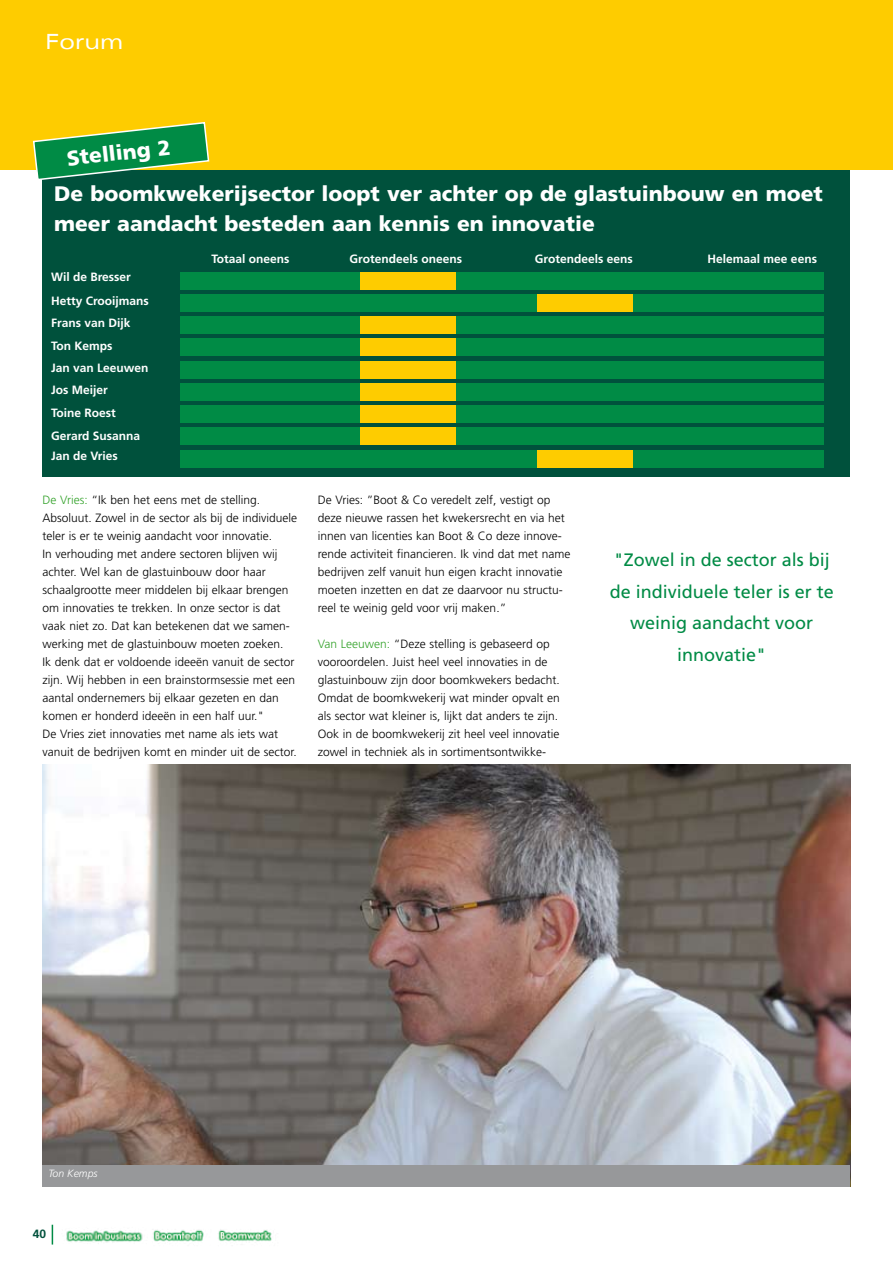
<style>
.page{position:relative;width:893px;height:1263px;background:#fff}
.page>*{position:absolute;margin:0;border:0;box-sizing:border-box;transform-origin:0 0}
.t1{font:900 21px/30px "Frutiger";color:#fff}
.t2{font:expanded 21px "Univers";color:#fff}
.t3{font:18px/31.5px "Frutiger";color:#008b45;text-align:center}
.t4{font:300 12px/18px "Frutiger";color:#000}
.t5{font:700 12px/22.5px "Frutiger";color:#fff}
.t6{font:700 12px "Frutiger";color:#00513c}
.t7{font:italic 300 10.5px "Frutiger";color:#fff}
.s1{color:#35a32c}
</style>
<div class="page">
<svg style="left:52px;top:1225px;width:1px;height:19px"></svg>
<img style="left:66px;top:1230px;width:77px;height:13px">
<img style="left:153px;top:1230px;width:51px;height:12px">
<img style="left:218px;top:1229px;width:54px;height:12px">
<div style="left:0;top:0;width:893px;height:170px;background:#fecc00"></div>
<div style="left:43px;top:170px;width:807px;height:307px;background:#00513c"></div>
<div style="left:181px;top:272px;width:643px;height:17px;background:#008b45"></div>
<div style="left:181px;top:294px;width:643px;height:17px;background:#008b45"></div>
<div style="left:181px;top:317px;width:643px;height:17px;background:#008b45"></div>
<div style="left:181px;top:339px;width:643px;height:17px;background:#008b45"></div>
<div style="left:181px;top:361px;width:643px;height:17px;background:#008b45"></div>
<div style="left:181px;top:383px;width:643px;height:17px;background:#008b45"></div>
<div style="left:181px;top:406px;width:643px;height:17px;background:#008b45"></div>
<div style="left:181px;top:428px;width:643px;height:17px;background:#008b45"></div>
<div style="left:181px;top:450px;width:643px;height:17px;background:#008b45"></div>
<div style="left:537px;top:294px;width:96px;height:17px;background:#fecc00"></div>
<div style="left:360px;top:317px;width:95px;height:17px;background:#fecc00"></div>
<div style="left:360px;top:339px;width:95px;height:17px;background:#fecc00"></div>
<div style="left:360px;top:361px;width:95px;height:17px;background:#fecc00"></div>
<div style="left:360px;top:383px;width:95px;height:17px;background:#fecc00"></div>
<div style="left:360px;top:428px;width:95px;height:17px;background:#fecc00"></div>
<div style="left:537px;top:450px;width:96px;height:17px;background:#fecc00"></div>
<div style="left:360px;top:272px;width:95px;height:17px;background:#fecc00"></div>
<img style="left:43px;top:764px;width:807px;height:401px">
<div style="left:360px;top:406px;width:95px;height:17px;background:#fecc00"></div>
<div style="left:43px;top:1165px;width:807px;height:21px;background:#97989a"></div>
<svg style="left:32px;top:122px;width:178px;height:59px"></svg>
<h1 class="t2" style="left:46px;top:29px;width:79px">Forum</h1>
<h1 class="t1" style="left:66px;top:143px;width:105px;rotate:-6deg">Stelling 2</h1>
<h1 class="t1" style="left:54px;top:178px;width:770px">De boomkwekerijsector loopt ver achter op de glastuinbouw en moet meer aandacht besteden aan kennis en innovatie</h1>
<p class="t5" style="left:51px;top:266px;width:99px;line-height:23.1px">Wil de Bresser<br>Hetty Crooijmans</p>
<p class="t5" style="left:51px;top:312px;width:99px">Frans van Dijk<br>Ton Kemps<br>Jan van Leeuwen<br>Jos Meijer<br>Toine Roest<br>Gerard Susanna</p>
<p class="t5" style="left:51px;top:445px;width:68px">Jan de Vries</p>
<p class="t5" style="left:212px;top:248px;width:80px">Totaal oneens</p>
<p class="t5" style="left:350px;top:248px;width:114px">Grotendeels oneens</p>
<p class="t5" style="left:535px;top:248px;width:99px">Grotendeels eens</p>
<p class="t5" style="left:708px;top:248px;width:111px">Helemaal mee eens</p>
<p class="t4" style="left:43px;top:491px;width:256px"><span class="s1">De Vries:</span> “Ik ben het eens met de stelling.<br>Absoluut. Zowel in de sector als bij de individuele teler is er te weinig aandacht voor innovatie.<br>In verhouding met andere sectoren blijven wij achter. Wel kan de glastuinbouw door haar schaalgrootte meer middelen bij elkaar brengen om innovaties te trekken. In onze sector is dat vaak niet zo. Dat kan betekenen dat we samen&shy;werking met de glastuinbouw moeten zoeken.<br>Ik denk dat er voldoende ideeën vanuit de sector zijn. Wij hebben in een brainstormsessie met een aantal ondernemers bij elkaar gezeten en dan komen er honderd ideeën in een half uur."<br>De Vries ziet innovaties met name als iets wat vanuit de bedrijven komt en minder uit de sector.</p>
<p class="t4" style="left:318px;top:491px;width:254px">De Vries: ”Boot &amp; Co veredelt zelf, vestigt op deze nieuwe rassen het kwekersrecht en via het innen van licenties kan Boot &amp; Co deze innove&shy;rende activiteit financieren. Ik vind dat met name bedrijven zelf vanuit hun eigen kracht innovatie moeten inzetten en dat ze daarvoor nu structu&shy;reel te weinig geld voor vrij maken.”</p>
<p class="t4" style="left:318px;top:635px;width:244px"><span class="s1">Van Leeuwen:</span> “Deze stelling is gebaseerd op vooroordelen. Juist heel veel innovaties in de glastuinbouw zijn door boomkwekers bedacht.<br>Omdat de boomkwekerij wat minder opvalt en als sector wat kleiner is, lijkt dat anders te zijn.<br>Ook in de boomkwekerij zit heel veel innovatie zowel in techniek als in sortimentsontwikke-</p>
<h2 class="t3" style="left:610px;top:544px;width:226px">"Zowel in de sector als bij de individuele teler is er te weinig aandacht voor innovatie"</h2>
<p class="t7" style="left:48px;top:1167px;width:51px">Ton Kemps</p>
<p class="t6" style="left:33px;top:1227px;width:15px">40</p>
</div>
